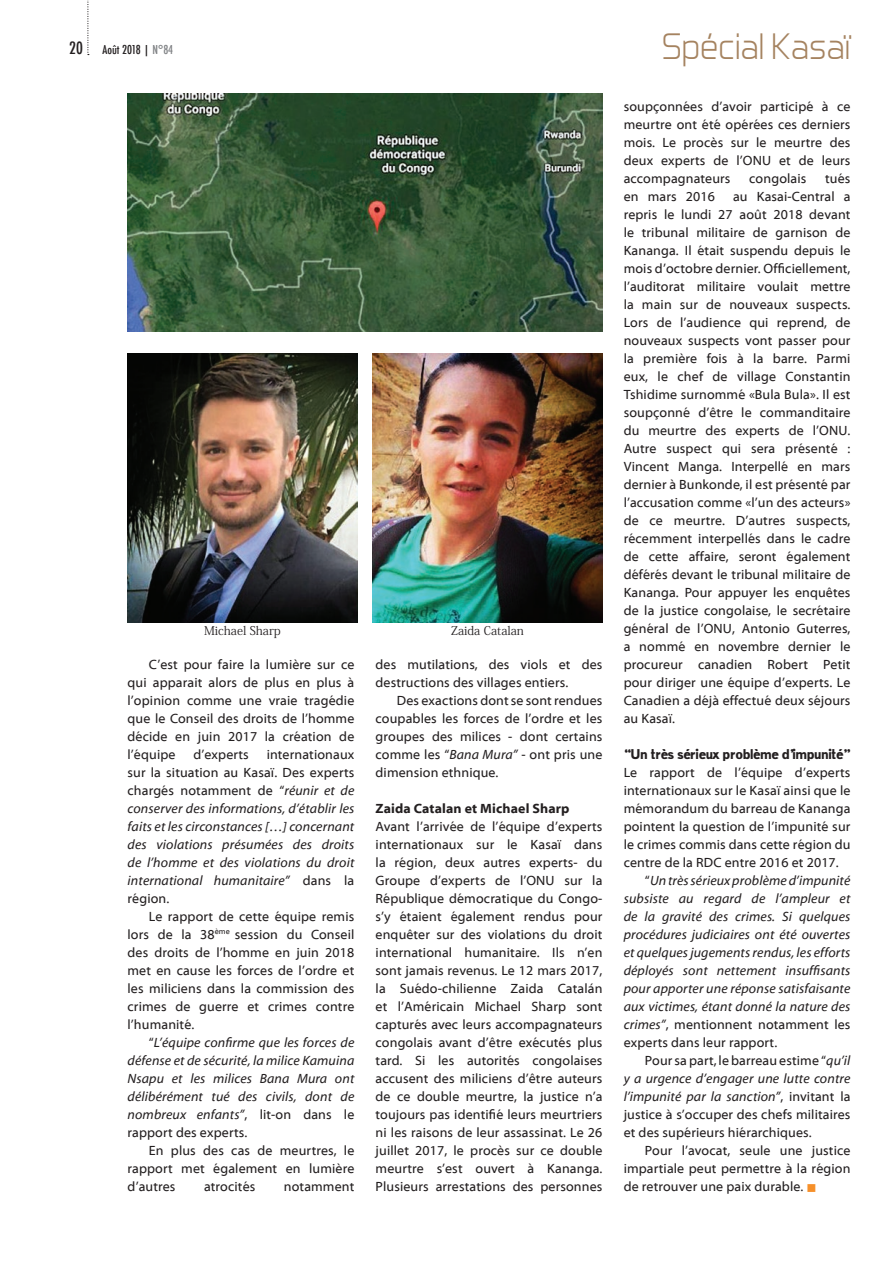
<style>
.page{position:relative;width:893px;height:1263px;background:#fff}
.page>*{position:absolute;margin:0;border:0;box-sizing:border-box;transform-origin:0 0}
.t1{font:300 37.5px "Aero Matics";color:#a58360}
.t2{font:13.5px/18px "Myriad Web Pro";letter-spacing:.01em;color:#231f20;text-align:justify}
.t3{font:italic 13.5px/18px "Myriad Web Pro";letter-spacing:.01em;color:#231f20;text-align:justify}
.t4{font:13.5px "Maximum Impact";letter-spacing:.01em;color:#231f20}
.t5{font:700 13.5px "Myriad Web Pro";letter-spacing:.01em;color:#231f20}
.t6{font:12px "Koz Min Pr 6 N";color:#231f20}
.t7{font:500 condensed 12px "Futura";color:#231f20}
.s1{font-size:16.5px}
.s2{color:#808285}
.s3{font-style:normal}
.s4{font-style:italic}
.s5{color:#f6902a}
</style>
<div class="page">
<svg style="left:87px;top:0;width:2px;height:55px"></svg>
<img style="left:128px;top:353px;width:229px;height:269px">
<img style="left:373px;top:353px;width:229px;height:269px">
<img style="left:128px;top:94px;width:474px;height:237px">
<p class="t7" style="left:69px;top:42px;width:105px"><span class="s1">20</span> Août 2018 | <span class="s2">N°84</span></p>
<h1 class="t1" style="left:662px;top:24px;width:190px">Spécial Kasaï</h1>
<p class="t6" style="left:204px;top:624px;width:78px">Michael Sharp</p>
<p class="t6" style="left:451px;top:624px;width:74px">Zaida Catalan</p>
<p class="t2" style="left:128px;top:655px;width:228px;text-indent:21px">C’est pour faire la lumière sur ce qui apparait alors de plus en plus à l’opinion comme une vraie tragédie que le Conseil des droits de l’homme décide en juin 2017 la création de l’équipe</p>
<p class="t2" style="left:193px;top:745px;width:57px">d’experts</p>
<p class="t3" style="left:128px;top:745px;width:228px;text-indent:139px"><span class="s3">internationaux sur la situation au Kasaï. Des experts chargés notamment de “</span>réunir et de conserver des informations, d’établir les faits et les circonstances […] concernant des violations présumées des droits de l’homme et des violations du droit international humanitaire” <span class="s3">dans la région.</span></p>
<p class="t2" style="left:128px;top:907px;width:228px;text-indent:21px">Le rapport de cette équipe remis lors de la 38<sup>ème</sup> session du Conseil des droits de l’homme en juin 2018 met en cause les forces de l’ordre et les miliciens dans la commission des crimes de guerre et crimes contre l’humanité.</p>
<p class="t3" style="left:128px;top:1033px;width:228px;text-indent:21px"><span class="s3">“</span>L’équipe confirme que les forces de défense et de sécurité, la milice Kamuina Nsapu et les milices Bana Mura ont délibérément tué des civils, dont de nombreux enfants”<span class="s3">, lit-on dans le rapport des experts.</span></p>
<p class="t2" style="left:128px;top:1141px;width:228px;text-indent:21px">En plus des cas de meurtres, le rapport met également en lumière d’autres</p>
<p class="t2" style="left:204px;top:1177px;width:53px">atrocités</p>
<p class="t2" style="left:284px;top:1177px;width:72px">notamment</p>
<p class="t2" style="left:376px;top:655px;width:228px">des mutilations, des viols et des destructions des villages entiers.</p>
<p class="t2" style="left:376px;top:691px;width:228px;text-indent:21px">Des exactions dont se sont rendues coupables les forces de l’ordre et les groupes des milices - dont certains comme les “<span class="s4">Bana Mura”</span> - ont pris une dimension ethnique.</p>
<p class="t5" style="left:376px;top:801px;width:195px">Zaida Catalan et Michael Sharp</p>
<p class="t2" style="left:376px;top:817px;width:228px">Avant l’arrivée de l’équipe d’experts internationaux sur le Kasaï dans la région, deux autres experts- du Groupe d’experts de l’ONU sur la République démocratique du Congo&shy;s’y étaient également rendus pour enquêter sur des violations du droit international humanitaire. Ils n’en sont jamais revenus. Le 12 mars 2017, la Suédo-chilienne Zaida Catalán et l’Américain Michael Sharp sont capturés avec leurs accompagnateurs congolais avant d’être exécutés plus tard. Si les autorités congolaises accusent des miliciens d’être auteurs de ce double meurtre, la justice n’a toujours pas identifié leurs meurtriers ni les raisons de leur assassinat. Le 26 juillet 2017, le procès sur ce double meurtre s’est ouvert à Kananga.<br>Plusieurs arrestations des personnes</p>
<p class="t2" style="left:624px;top:98px;width:228px">soupçonnées d’avoir participé à ce meurtre ont été opérées ces derniers mois. Le procès sur le meurtre des deux experts de l’ONU et de leurs accompagnateurs</p>
<p class="t2" style="left:749px;top:170px;width:59px">congolais</p>
<p class="t2" style="left:825px;top:170px;width:27px">tués</p>
<p class="t2" style="left:624px;top:188px;width:228px;text-indent:109px">au Kasai-Central a repris le lundi 27 août 2018 devant le tribunal militaire de garnison de Kananga. Il était suspendu depuis le mois d’octobre dernier. Officiellement, l’auditorat militaire voulait mettre la main sur de nouveaux suspects.<br>Lors de l’audience qui reprend, de nouveaux suspects vont passer pour la première fois à la barre. Parmi eux, le chef de village Constantin Tshidime surnommé «Bula Bula». Il est soupçonné d’être le commanditaire du meurtre des experts de l’ONU.<br>Autre suspect qui sera présenté :<br>Vincent Manga. Interpellé en mars dernier à Bunkonde, il est présenté par l’accusation comme «l’un des acteurs» de ce meurtre. D’autres suspects, récemment interpellés dans le cadre de cette affaire, seront également déférés devant le tribunal militaire de Kananga. Pour appuyer les enquêtes de la justice congolaise, le secrétaire général de l’ONU, Antonio Guterres, a nommé en novembre dernier le procureur canadien Robert Petit pour diriger une équipe d’experts. Le Canadien a déjà effectué deux séjours au Kasaï.</p>
<p class="t4" style="left:624px;top:746px;width:228px">“Un très sérieux problème d’impunité”</p>
<p class="t2" style="left:624px;top:764px;width:228px">Le rapport de l’équipe d’experts</p>
<p class="t2" style="left:624px;top:782px;width:228px">internationaux sur le Kasaï ainsi que le</p>
<p class="t2" style="left:624px;top:800px;width:228px">mémorandum du barreau de Kananga</p>
<p class="t2" style="left:624px;top:818px;width:228px">pointent la question de l’impunité sur</p>
<p class="t2" style="left:624px;top:836px;width:228px">le crimes commis dans cette région du</p>
<p class="t2" style="left:624px;top:854px;width:217px">centre de la RDC entre 2016 et 2017.</p>
<p class="t3" style="left:645px;top:872px;width:207px"><span class="s3">“</span>Un très sérieux problème d’impunité</p>
<p class="t3" style="left:624px;top:890px;width:228px">subsiste au regard de l’ampleur et</p>
<p class="t3" style="left:624px;top:908px;width:228px">de la gravité des crimes. Si quelques</p>
<p class="t3" style="left:624px;top:926px;width:228px">procédures judiciaires ont été ouvertes</p>
<p class="t3" style="left:624px;top:944px;width:228px">et quelques jugements rendus, les efforts</p>
<p class="t3" style="left:624px;top:962px;width:228px">déployés sont nettement insuffisants</p>
<p class="t3" style="left:624px;top:980px;width:228px">pour apporter une réponse satisfaisante</p>
<p class="t3" style="left:624px;top:998px;width:228px">aux victimes, étant donné la nature des</p>
<p class="t2" style="left:624px;top:1016px;width:228px"><span class="s4">crimes”</span>, mentionnent notamment les</p>
<p class="t2" style="left:624px;top:1034px;width:155px">experts dans leur rapport.</p>
<p class="t2" style="left:645px;top:1052px;width:207px">Pour sa part, le barreau estime “<span class="s4">qu’il</span></p>
<p class="t3" style="left:624px;top:1070px;width:228px">y a urgence d’engager une lutte contre</p>
<p class="t3" style="left:624px;top:1088px;width:228px">l’impunité par la sanction”<span class="s3">, invitant la</span></p>
<p class="t2" style="left:624px;top:1106px;width:228px">justice à s’occuper des chefs militaires</p>
<p class="t2" style="left:624px;top:1124px;width:190px">et des supérieurs hiérarchiques.</p>
<p class="t2" style="left:645px;top:1142px;width:207px">Pour l’avocat, seule une justice</p>
<p class="t2" style="left:624px;top:1160px;width:228px">impartiale peut permettre à la région</p>
<p class="t2" style="left:624px;top:1178px;width:194px">de retrouver une paix durable. <span class="s5">■</span></p>
<p class="t2" style="left:624px;top:188px;width:93px">en mars 2016</p>
</div>
